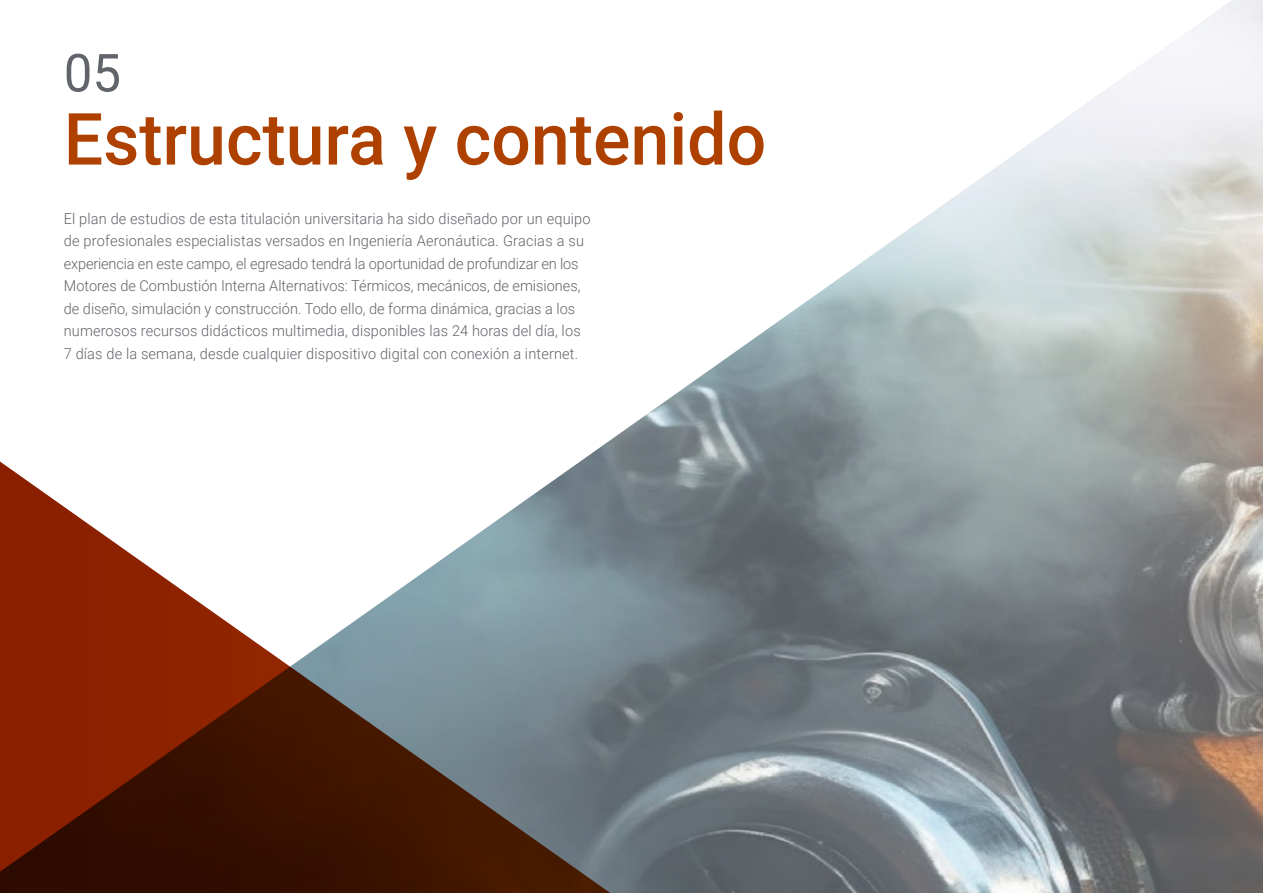
<style>
.page{position:relative;width:1263px;height:893px;background:#fff}
.page>*{position:absolute;margin:0;border:0;box-sizing:border-box;transform-origin:0 0}
.t1{font:500 72px "Roboto";color:#ae4000}
.t2{font:52.5px "Roboto";color:#61646a}
.t3{font:300 15px/22.5px "Roboto";letter-spacing:.01em;color:#61646a}
</style>
<div class="page">
<img style="left:602px;top:0;width:661px;height:893px">
<svg style="left:0;top:446px;width:640px;height:447px"></svg>
<h2 class="t2" style="left:64px;top:36px;width:59px">05</h2>
<h1 class="t1" style="left:64px;top:89px;width:704px">Estructura y contenido</h1>
<p class="t3" style="left:64px;top:207px;width:528px">El plan de estudios de esta titulación universitaria ha sido diseñado por un equipo de profesionales especialistas versados en Ingeniería Aeronáutica. Gracias a su experiencia en este campo, el egresado tendrá la oportunidad de profundizar en los Motores de Combustión Interna Alternativos: Térmicos, mecánicos, de emisiones, de diseño, simulación y construcción. Todo ello, de forma dinámica, gracias a los numerosos recursos didácticos multimedia, disponibles las 24 horas del día, los 7 días de la semana, desde cualquier dispositivo digital con conexión a internet.</p>
</div>
